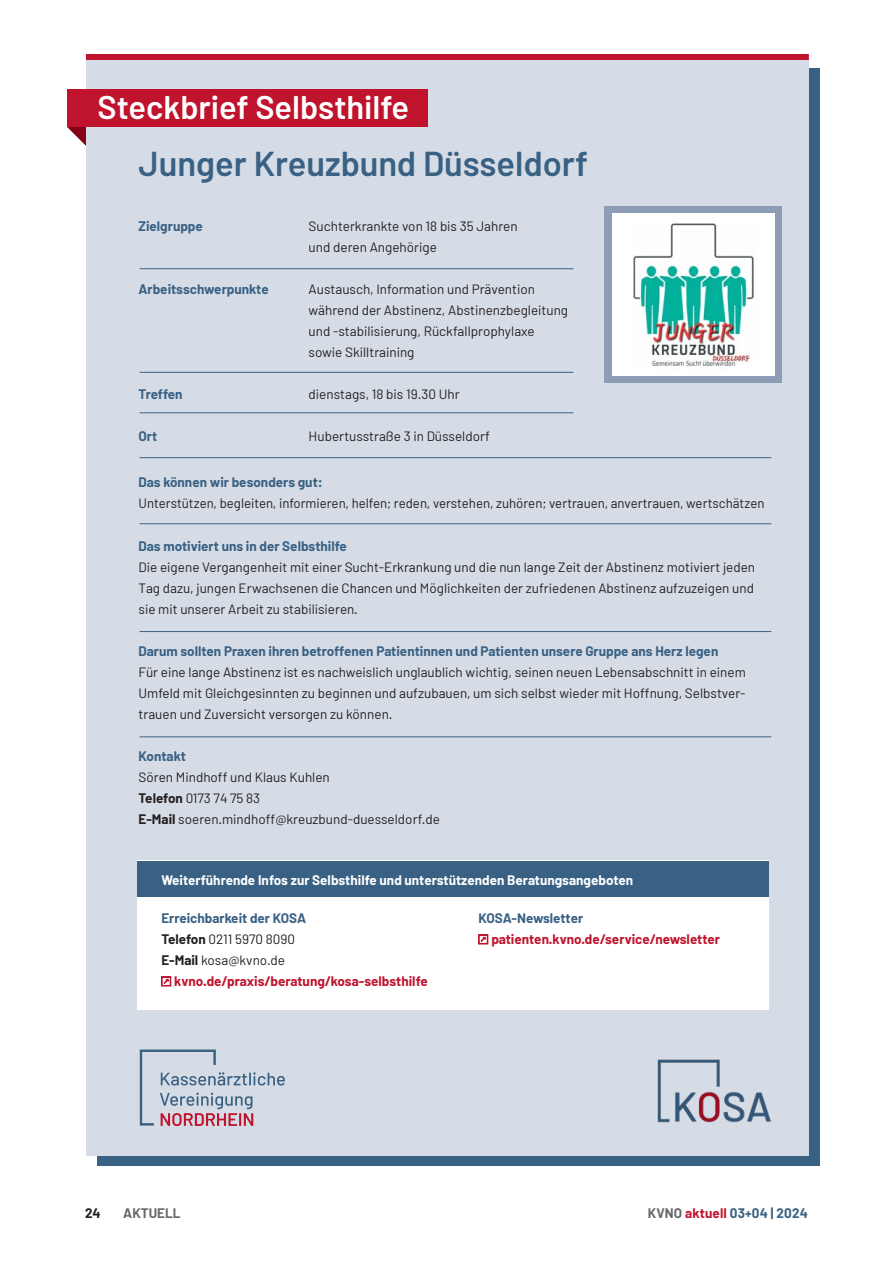
<style>
.page{position:relative;width:893px;height:1263px;background:#fff}
.page>*{position:absolute;margin:0;border:0;box-sizing:border-box;transform-origin:0 0}
.KVNO_H1{font:600 34.5px "Barlow";color:#396184}
.t1{font:600 32.7px "Barlow";color:#fff}
.KVNO_p{font:13.5px/21px "Barlow";color:#231f20}
.KVNO_p-2{font:700 13.5px "Barlow";color:#396184}
.KVNO_p-3{font:700 13.5px/21px "Barlow";color:#c0142e}
.KVNO_p-4{font:700 13.5px "Barlow";color:#fff}
.t2{font:700 13.5px "Barlow";color:#676969}
.t3{font:700 13.5px "Barlow";color:#231f20}
.s1{font-weight:700;color:#396184}
.s2{font-weight:700}
.s3{color:#396184}
.s4{color:#676969}
.s5{color:#c0142e}
</style>
<div class="page">
<div style="left:97px;top:69px;width:722px;height:1097px;background:#396184"></div>
<svg style="left:67px;top:127px;width:19px;height:19px"></svg>
<div style="left:86px;top:58px;width:723px;height:1097px;background:#d6dce5"></div>
<div style="left:86px;top:54px;width:723px;height:6px;background:#c0142e"></div>
<img style="left:657px;top:1059px;width:114px;height:64px">
<svg style="left:140px;top:1049px;width:145px;height:77px"></svg>
<div style="left:605px;top:207px;width:177px;height:176px;background:#8c9db5"></div>
<div style="left:67px;top:90px;width:360px;height:37px;background:#c0142e"></div>
<hr style="left:140px;top:268px;width:433px;height:1px;background:#396184">
<div style="left:138px;top:861px;width:631px;height:149px;background:#fff"></div>
<div style="left:138px;top:861px;width:631px;height:36px;background:#396184"></div>
<hr style="left:140px;top:372px;width:433px;height:1px;background:#396184">
<hr style="left:140px;top:412px;width:433px;height:1px;background:#396184">
<hr style="left:140px;top:457px;width:631px;height:1px;background:#396184">
<hr style="left:140px;top:523px;width:631px;height:1px;background:#396184">
<hr style="left:140px;top:631px;width:631px;height:1px;background:#396184">
<img style="left:612px;top:214px;width:162px;height:162px">
<hr style="left:140px;top:736px;width:631px;height:1px;background:#396184">
<svg style="left:161px;top:976px;width:11px;height:10px"></svg>
<svg style="left:478px;top:934px;width:11px;height:10px"></svg>
<p class="t1" style="left:97px;top:87px;width:313px">Steckbrief Selbsthilfe</p>
<p class="KVNO_H1" style="left:139px;top:142px;width:451px">Junger Kreuzbund Düsseldorf</p>
<p class="KVNO_p-2" style="left:139px;top:218px;width:66px">Zielgruppe</p>
<p class="KVNO_p" style="left:309px;top:215px;width:211px">Suchterkrankte von 18 bis 35 Jahren und deren Angehörige</p>
<p class="KVNO_p-2" style="left:139px;top:281px;width:132px">Arbeitsschwerpunkte</p>
<p class="KVNO_p" style="left:309px;top:278px;width:261px">Austausch, Information und Prävention während der Abstinenz, Abstinenzbegleitung und -stabilisierung, Rückfallprophylaxe sowie Skilltraining</p>
<p class="KVNO_p-2" style="left:139px;top:386px;width:46px">Treffen</p>
<p class="KVNO_p" style="left:309px;top:383px;width:153px">dienstags, 18 bis 19.30 Uhr</p>
<p class="KVNO_p-2" style="left:139px;top:428px;width:20px">Ort</p>
<p class="KVNO_p" style="left:309px;top:425px;width:183px">Hubertusstraße 3 in Düsseldorf</p>
<p class="KVNO_p" style="left:139px;top:472px;width:627px"><span class="s1">Das können wir besonders gut:<br></span>Unterstützen, begleiten, informieren, helfen; reden, verstehen, zuhören; vertrauen, anvertrauen, wertschätzen</p>
<p class="KVNO_p-2" style="left:139px;top:537px;width:210px">Das motiviert uns in der Selbsthilfe</p>
<p class="KVNO_p" style="left:139px;top:556px;width:618px;text-align:justify">Die eigene Vergangenheit mit einer Sucht-Erkrankung und die nun lange Zeit der Abstinenz motiviert jeden Tag dazu, jungen Erwachsenen die Chancen und Möglichkeiten der zufriedenen Abstinenz aufzuzeigen und sie mit unserer Arbeit zu stabilisieren.</p>
<p class="KVNO_p-2" style="left:139px;top:643px;width:581px">Darum sollten Praxen ihren betroffenen Patientinnen und Patienten unsere Gruppe ans Herz legen</p>
<p class="KVNO_p" style="left:139px;top:661px;width:609px;text-align:justify">Für eine lange Abstinenz ist es nachweislich unglaublich wichtig, seinen neuen Lebensabschnitt in einem Umfeld mit Gleichgesinnten zu beginnen und aufzubauen, um sich selbst wieder mit Hoffnung, Selbstver&shy;trauen und Zuversicht versorgen zu können.</p>
<p class="KVNO_p-2" style="left:139px;top:748px;width:49px">Kontakt</p>
<p class="KVNO_p" style="left:139px;top:766px;width:193px">Sören Mindhoff und Klaus Kuhlen</p>
<p class="KVNO_p" style="left:139px;top:787px;width:123px"><span class="s2">Telefon</span> 0173 74 75 83</p>
<p class="KVNO_p" style="left:139px;top:808px;width:303px"><span class="s2">E-Mail</span> soeren.mindhoff@kreuzbund-duesseldorf.de</p>
<p class="KVNO_p-4" style="left:161px;top:872px;width:473px">Weiterführende Infos zur Selbsthilfe und unterstützenden Beratungsangeboten</p>
<p class="KVNO_p-2" style="left:161px;top:910px;width:146px">Erreichbarkeit der KOSA</p>
<p class="KVNO_p" style="left:161px;top:929px;width:135px"><span class="s2">Telefon</span> 0211 5970 8090</p>
<p class="KVNO_p" style="left:161px;top:950px;width:125px"><span class="s2">E-Mail</span> kosa@kvno.de</p>
<p class="KVNO_p-3" style="left:174px;top:971px;width:255px">kvno.de/praxis/beratung/kosa-selbsthilfe</p>
<p class="KVNO_p-3" style="left:491px;top:908px;width:230px;text-indent:-13px"><span class="s3">KOSA-Newsletter </span>patienten.kvno.de/service/newsletter</p>
<p class="t3" style="left:85px;top:1205px;width:17px">24</p>
<p class="t2" style="left:123px;top:1205px;width:59px">AKTUELL</p>
<p class="KVNO_p-2" style="left:648px;top:1205px;width:162px"><span class="s4">KVNO</span> <span class="s5">aktuell</span> 03+04 | 2024</p>
</div>
